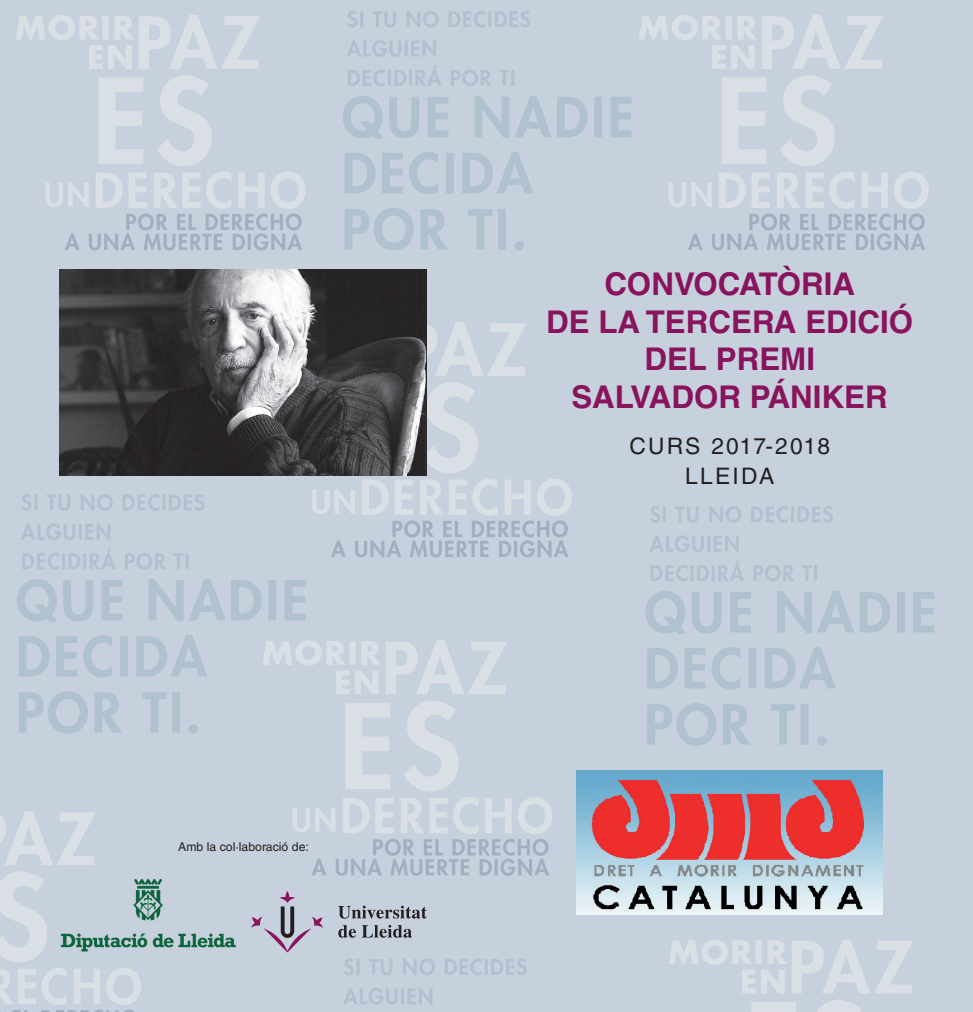
<style>
.page{position:relative;width:973px;height:1012px;background:#fff}
.page>*{position:absolute;margin:0;border:0;box-sizing:border-box;transform-origin:0 0}
.t1{font:700 31.32px/37.6px "Helvetica LT Std";color:#88145d;text-align:center}
.t2{font:22.75px/29.8px "Helvetica LT Std";letter-spacing:.1em;color:#231f20;text-align:center}
.t3{font:12.25px "Helvetica LT Std";color:#231f20}
</style>
<div class="page">
<div style="left:0;top:0;width:972px;height:1012px;background:#c7d1dd"></div>
<svg style="left:348px;top:65px;width:166px;height:21px"></svg>
<svg style="left:347px;top:40px;width:89px;height:17px"></svg>
<svg style="left:347px;top:11px;width:183px;height:17px"></svg>
<svg style="left:345px;top:208px;width:179px;height:42px"></svg>
<svg style="left:345px;top:152px;width:188px;height:42px"></svg>
<svg style="left:343px;top:96px;width:288px;height:43px"></svg>
<svg style="left:22px;top:548px;width:166px;height:22px"></svg>
<svg style="left:21px;top:523px;width:89px;height:17px"></svg>
<svg style="left:22px;top:494px;width:182px;height:17px"></svg>
<svg style="left:19px;top:691px;width:179px;height:43px"></svg>
<svg style="left:19px;top:635px;width:188px;height:43px"></svg>
<svg style="left:17px;top:579px;width:288px;height:43px"></svg>
<svg style="left:343px;top:988px;width:89px;height:17px"></svg>
<svg style="left:344px;top:959px;width:182px;height:16px"></svg>
<svg style="left:651px;top:560px;width:165px;height:21px"></svg>
<svg style="left:650px;top:535px;width:88px;height:17px"></svg>
<svg style="left:650px;top:506px;width:182px;height:17px"></svg>
<svg style="left:647px;top:703px;width:179px;height:43px"></svg>
<svg style="left:647px;top:647px;width:188px;height:43px"></svg>
<svg style="left:645px;top:591px;width:288px;height:43px"></svg>
<svg style="left:16px;top:15px;width:244px;height:54px"></svg>
<svg style="left:99px;top:75px;width:113px;height:91px"></svg>
<svg style="left:46px;top:172px;width:259px;height:78px"></svg>
<svg style="left:669px;top:940px;width:243px;height:53px"></svg>
<svg style="left:752px;top:1000px;width:110px;height:12px"></svg>
<svg style="left:263px;top:640px;width:243px;height:54px"></svg>
<svg style="left:292px;top:701px;width:260px;height:175px"></svg>
<svg style="left:0;top:811px;width:95px;height:54px"></svg>
<svg style="left:0;top:871px;width:47px;height:91px"></svg>
<svg style="left:0;top:968px;width:141px;height:44px"></svg>
<svg style="left:427px;top:322px;width:99px;height:54px"></svg>
<svg style="left:427px;top:382px;width:51px;height:91px"></svg>
<svg style="left:312px;top:479px;width:260px;height:78px"></svg>
<svg style="left:639px;top:15px;width:244px;height:54px"></svg>
<svg style="left:722px;top:75px;width:112px;height:91px"></svg>
<svg style="left:669px;top:172px;width:259px;height:78px"></svg>
<svg style="left:251px;top:891px;width:72px;height:61px"></svg>
<svg style="left:338px;top:925px;width:74px;height:13px"></svg>
<svg style="left:338px;top:906px;width:89px;height:13px"></svg>
<img style="left:60px;top:269px;width:367px;height:206px">
<img style="left:576px;top:771px;width:306px;height:143px">
<img style="left:60px;top:878px;width:175px;height:74px">
<p class="t3" style="left:178px;top:840px;width:132px">Amb la col·laboració de:</p>
<p class="t1" style="left:546px;top:265px;width:368px">CONVOCATÒRIA<br>DE LA TERCERA EDICIÓ<br>DEL PREMI<br>SALVADOR PÁNIKER</p>
<p class="t2" style="left:629px;top:431px;width:202px">CURS 2017-2018<br>LLEIDA</p>
</div>
